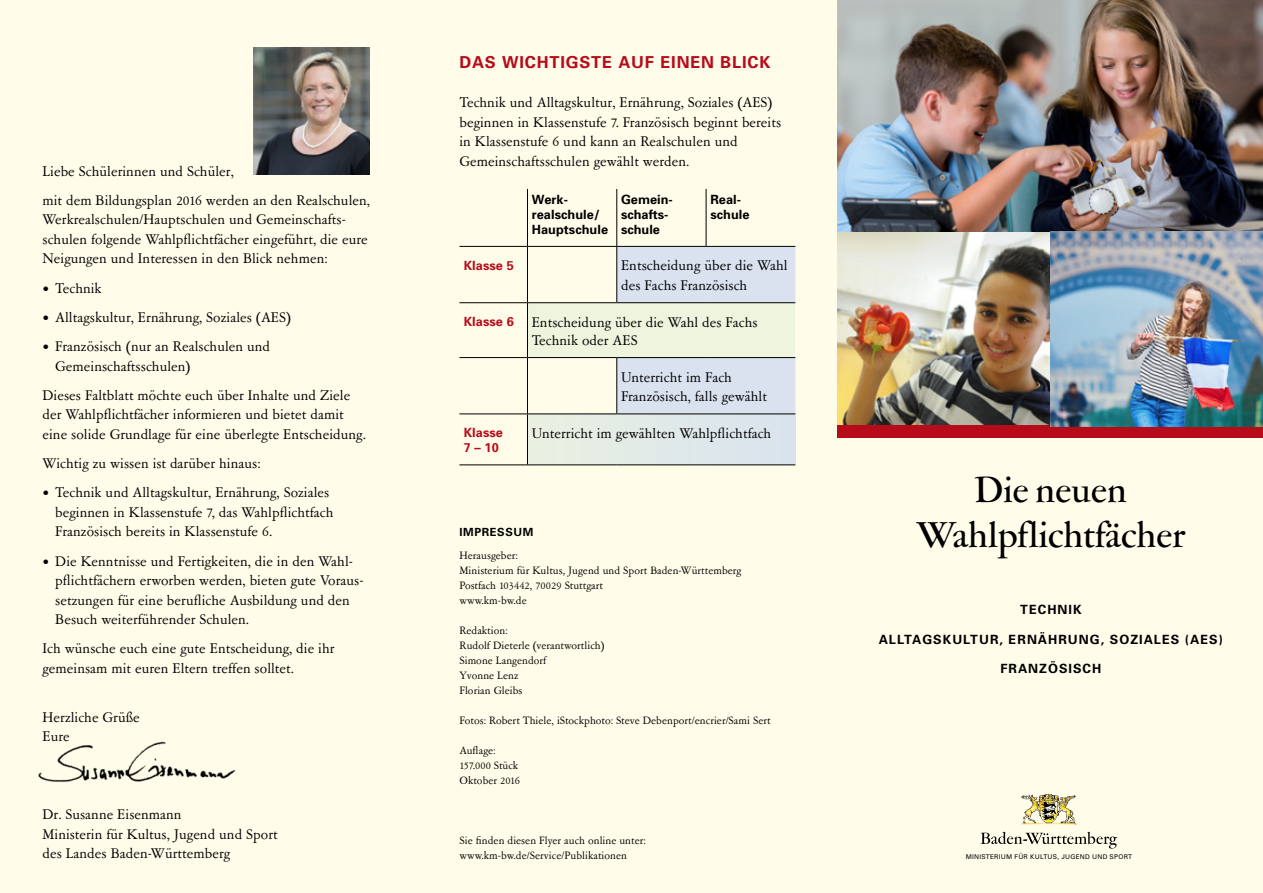
<style>
.page{position:relative;width:1263px;height:893px;background:#fffdea}
.page>*{position:absolute;margin:0;border:0;box-sizing:border-box;transform-origin:0 0}
.t1{font:500 40.5px/45px "Garamont Amst SH";letter-spacing:.01em;color:#000;text-align:center}
.t2{font:700 16.5px "Univers";letter-spacing:.05em;color:#b70b1a}
.t3{font:15.75px/19.5px "Garamont Amst SB";letter-spacing:.005em;color:#000}
.t4{font:700 12.75px/15px "Univers";letter-spacing:.005em;color:#000}
.t5{font:700 12.75px "Univers";letter-spacing:.08em;color:#000}
.t6{font:700 12.75px/15px "Univers";letter-spacing:.005em;color:#b70b1a}
.t7{font:12px/15px "Garamont Amst SB";letter-spacing:.005em;color:#000}
.t8{font:700 11.25px "Univers";letter-spacing:.05em;color:#000}
.t9{font:6.45px "Univers";letter-spacing:.035em;color:#000}
.s1{font-family:"Univers";font-weight:700;font-size:12.75px;color:#b70b1a}
</style>
<div class="page">
<img style="left:1021px;top:794px;width:56px;height:30px">
<svg style="left:981px;top:832px;width:136px;height:17px"></svg>
<img style="left:38px;top:741px;width:198px;height:41px">
<img style="left:253px;top:47px;width:117px;height:128px">
<div style="left:617px;top:247px;width:178px;height:167px;background:#d9e2ee"></div>
<div style="left:527px;top:303px;width:268px;height:55px;background:#eef4dd"></div>
<div style="left:527px;top:414px;width:268px;height:51px;background:#e1eae8"></div>
<hr style="left:527px;top:189px;width:1px;height:57px;background:#000">
<hr style="left:616px;top:189px;width:1px;height:57px;background:#000">
<hr style="left:706px;top:189px;width:1px;height:57px;background:#000">
<hr style="left:459px;top:246px;width:68px;height:1px;background:#000">
<hr style="left:527px;top:246px;width:90px;height:1px;background:#000">
<hr style="left:527px;top:247px;width:1px;height:55px;background:#000">
<hr style="left:617px;top:246px;width:89px;height:1px;background:#000">
<hr style="left:616px;top:247px;width:1px;height:55px;background:#000">
<hr style="left:706px;top:246px;width:89px;height:1px;background:#000">
<hr style="left:459px;top:302px;width:68px;height:1px;background:#000">
<hr style="left:527px;top:302px;width:90px;height:1px;background:#000">
<hr style="left:527px;top:303px;width:1px;height:54px;background:#000">
<hr style="left:617px;top:302px;width:89px;height:1px;background:#000">
<hr style="left:706px;top:302px;width:89px;height:1px;background:#000">
<hr style="left:459px;top:357px;width:68px;height:1px;background:#000">
<hr style="left:527px;top:357px;width:90px;height:1px;background:#000">
<hr style="left:527px;top:358px;width:1px;height:56px;background:#000">
<hr style="left:617px;top:357px;width:89px;height:1px;background:#000">
<hr style="left:616px;top:358px;width:1px;height:56px;background:#000">
<hr style="left:706px;top:357px;width:89px;height:1px;background:#000">
<hr style="left:459px;top:414px;width:68px;height:1px;background:#000">
<hr style="left:527px;top:414px;width:90px;height:1px;background:#000">
<hr style="left:527px;top:414px;width:1px;height:50px;background:#000">
<hr style="left:617px;top:414px;width:89px;height:1px;background:#000">
<hr style="left:706px;top:414px;width:89px;height:1px;background:#000">
<hr style="left:459px;top:464px;width:68px;height:1px;background:#000">
<hr style="left:527px;top:464px;width:90px;height:1px;background:#000">
<hr style="left:617px;top:464px;width:89px;height:1px;background:#000">
<hr style="left:706px;top:464px;width:89px;height:1px;background:#000">
<img style="left:838px;top:231px;width:212px;height:194px">
<img style="left:838px;top:0;width:425px;height:231px">
<div style="left:838px;top:425px;width:425px;height:13px;background:#b70b1a"></div>
<img style="left:1050px;top:231px;width:213px;height:196px">
<p class="t3" style="left:43px;top:157px;width:329px;line-height:29.2px">Liebe Schülerinnen und Schüler,<br>mit dem Bildungsplan 2016 werden an den Realschulen,</p>
<p class="t3" style="left:43px;top:210px;width:327px">Werkrealschulen/Hauptschulen und Gemeinschafts&shy;schulen folgende Wahlpflichtfächer eingeführt, die eure<br>Neigungen und Interessen in den Blick nehmen:</p>
<p class="t3" style="left:43px;top:279px;width:61px">• Technik</p>
<p class="t3" style="left:43px;top:308px;width:250px">• Alltagskultur, Ernährung, Soziales (AES)</p>
<p class="t3" style="left:55px;top:337px;width:216px;text-indent:-13px">• Französisch (nur an Realschulen und<br>Gemeinschaftsschulen)</p>
<p class="t3" style="left:43px;top:386px;width:325px">Dieses Faltblatt möchte euch über Inhalte und Ziele der Wahlpflichtfächer informieren und bietet damit eine solide Grundlage für eine überlegte Entscheidung.</p>
<p class="t3" style="left:43px;top:454px;width:219px">Wichtig zu wissen ist darüber hinaus:</p>
<p class="t3" style="left:55px;top:483px;width:280px;text-indent:-13px">• Technik und Alltagskultur, Ernährung, Soziales beginnen in Klassenstufe 7, das Wahlpflichtfach<br>Französisch bereits in Klassenstufe 6.</p>
<p class="t3" style="left:55px;top:552px;width:310px;text-indent:-13px">• Die Kenntnisse und Fertigkeiten, die in den Wahl&shy;pflichtfächern erworben werden, bieten gute Voraus&shy;setzungen für eine berufliche Ausbildung und den Besuch weiterführender Schulen.</p>
<p class="t3" style="left:43px;top:639px;width:294px">Ich wünsche euch eine gute Entscheidung, die ihr gemeinsam mit euren Eltern treffen solltet.</p>
<p class="t3" style="left:43px;top:708px;width:99px">Herzliche Grüße<br>Eure</p>
<p class="t3" style="left:43px;top:805px;width:237px">Dr. Susanne Eisenmann<br>Ministerin für Kultus, Jugend und Sport des Landes Baden-Württemberg</p>
<p class="t2" style="left:459px;top:52px;width:312px">DAS WICHTIGSTE AUF EINEN BLICK</p>
<p class="t3" style="left:459px;top:93px;width:323px">Technik und Alltagskultur, Ernährung, Soziales (AES) beginnen in Klassenstufe 7. Französisch beginnt bereits in Klassenstufe 6 und kann an Realschulen und Gemeinschaftsschulen gewählt werden.</p>
<p class="t4" style="left:532px;top:191px;width:78px">Werk&shy;realschule/<br>Hauptschule</p>
<p class="t4" style="left:621px;top:191px;width:53px">Gemein&shy;schafts&shy;schule</p>
<p class="t4" style="left:710px;top:191px;width:41px">Real&shy;schule</p>
<p class="t6" style="left:464px;top:258px;width:52px">Klasse 5</p>
<p class="t3" style="left:621px;top:257px;width:168px">Entscheidung über die Wahl des Fachs Französisch</p>
<p class="t3" style="left:532px;top:314px;width:227px;line-height:18px;text-indent:-68px"><span class="s1">Klasse 6</span> Entscheidung über die Wahl des Fachs<br>Technik oder AES</p>
<p class="t3" style="left:621px;top:368px;width:147px">Unterricht im Fach<br>Französisch, falls gewählt</p>
<p class="t6" style="left:464px;top:425px;width:41px">Klasse<br>7 – 10</p>
<p class="t3" style="left:532px;top:424px;width:241px">Unterricht im gewählten Wahlpflichtfach</p>
<p class="t8" style="left:459px;top:525px;width:75px">IMPRESSUM</p>
<p class="t7" style="left:459px;top:548px;width:283px">Herausgeber:<br>Ministerium für Kultus, Jugend und Sport Baden-Württemberg<br>Postfach 103442, 70029 Stuttgart<br>www.km-bw.de</p>
<p class="t7" style="left:459px;top:623px;width:147px">Redaktion:<br>Rudolf Dieterle (verantwortlich)<br>Simone Langendorf<br>Yvonne Lenz<br>Florian Gleibs</p>
<p class="t7" style="left:459px;top:713px;width:313px">Fotos: Robert Thiele, iStockphoto: Steve Debenport/encrier/Sami Sert</p>
<p class="t7" style="left:459px;top:743px;width:62px">Auflage:<br>157.000 Stück<br>Oktober 2016</p>
<p class="t7" style="left:459px;top:833px;width:188px">Sie finden diesen Flyer auch online unter: www.km-bw.de/Service/Publikationen</p>
<h1 class="t1" style="left:916px;top:469px;width:271px">Die neuen<br>Wahlpflichtfächer</h1>
<p class="t5" style="left:1020px;top:602px;width:63px">TECHNIK</p>
<p class="t5" style="left:879px;top:631px;width:346px">ALLTAGSKULTUR, ERNÄHRUNG, SOZIALES (AES)</p>
<p class="t5" style="left:1000px;top:660px;width:102px">FRANZÖSISCH</p>
<p class="t9" style="left:966px;top:853px;width:168px">MINISTERIUM FÜR KULTUS, JUGEND UND SPORT</p>
</div>
